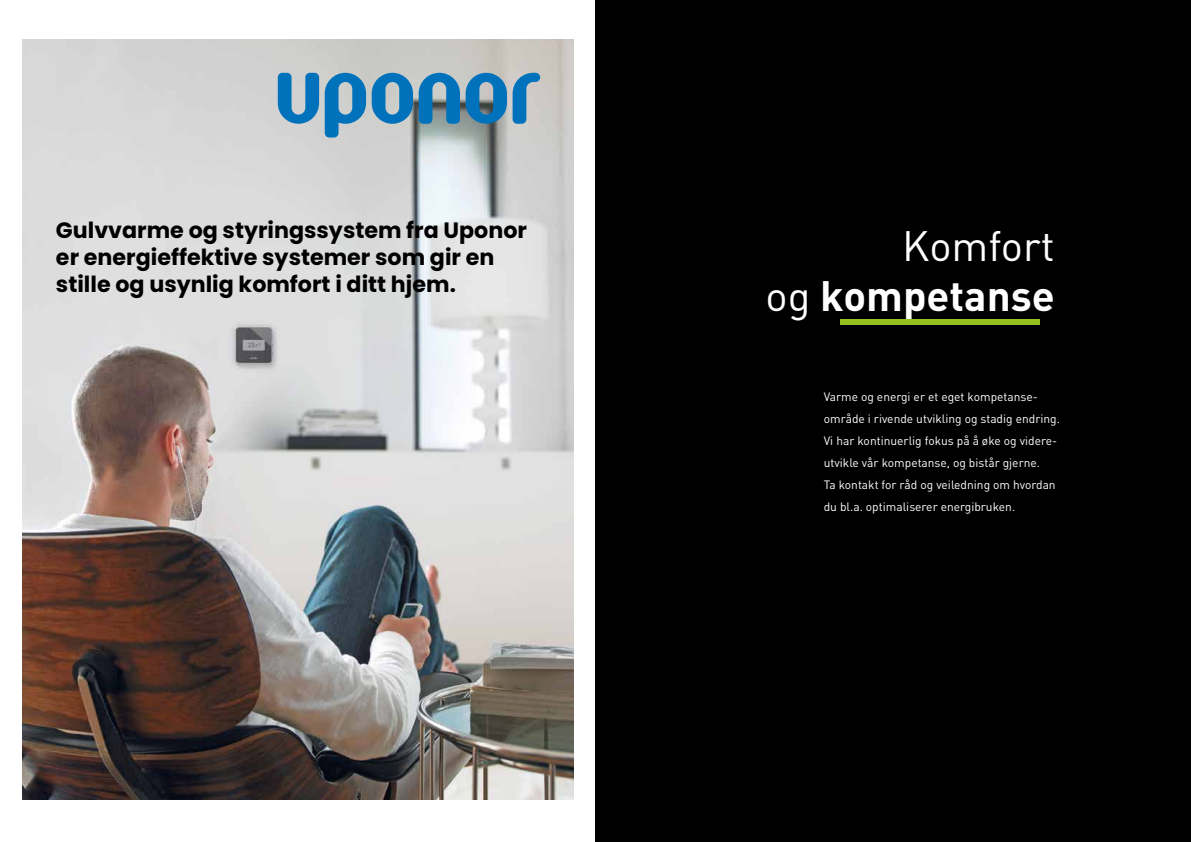
<style>
.page{position:relative;width:1191px;height:842px;background:#fff}
.page>*{position:absolute;margin:0;border:0;box-sizing:border-box;transform-origin:0 0}
.t1{font:700 42px/50.4px "DIN";color:#fff;text-align:right}
.t2{font:700 22.2px/26.6px "Poppins";color:#000}
.t3{font:12px/22px "DIN";color:#fff}
.s1{font-weight:400}
</style>
<div class="page">
<img style="left:23px;top:40px;width:550px;height:759px">
<svg style="left:278px;top:73px;width:41px;height:51px;background:#4b94c2"></svg>
<svg style="left:325px;top:73px;width:41px;height:65px;background:#5397c2"></svg>
<svg style="left:419px;top:73px;width:121px;height:51px;background:#508fb5"></svg>
<svg style="left:372px;top:73px;width:41px;height:51px;background:#4a92bf"></svg>
<div style="left:595px;top:0;width:596px;height:842px;background:#000"></div>
<div style="left:840px;top:319px;width:199px;height:6px;background:#95c11f"></div>
<h2 class="t2" style="left:56px;top:217px;width:472px">Gulvvarme og styringssystem fra Uponor er energieffektive systemer som gir en stille og usynlig komfort i ditt hjem.</h2>
<h1 class="t1" style="left:765px;top:219px;width:291px"><span class="s1">Komfort<br>og</span> kompetanse</h1>
<p class="t3" style="left:823px;top:385px;width:238px">Varme og energi er et eget kompetanse&shy;område i rivende utvikling og stadig endring.<br>Vi har kontinuerlig fokus på å øke og videre&shy;utvikle vår kompetanse, og bistår gjerne.<br>Ta kontakt for råd og veiledning om hvordan du bl.a. optimaliserer energibruken.</p>
</div>
